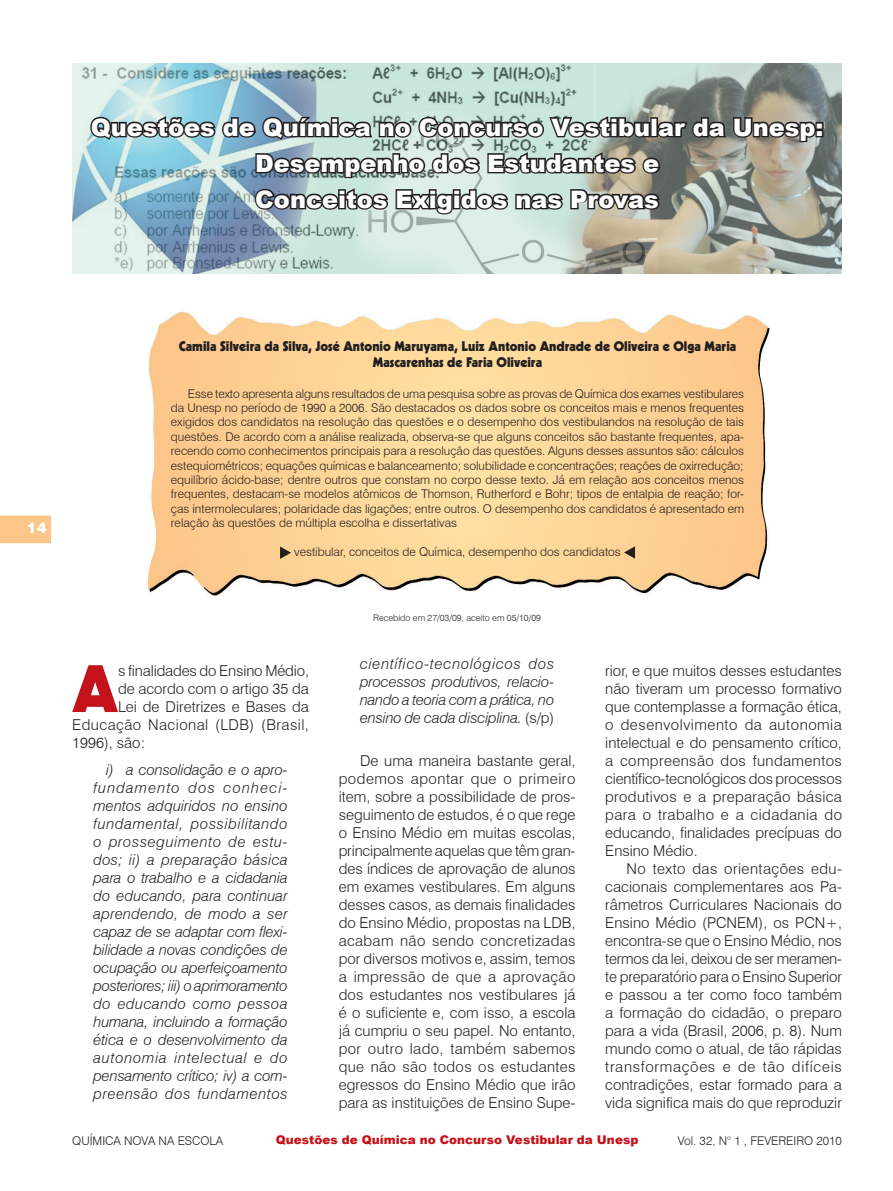
<style>
.page{position:relative;width:893px;height:1191px;background:#fff}
.page>*{position:absolute;margin:0;border:0;box-sizing:border-box;transform-origin:0 0}
.Normal_1º_Parágrafo{font:900 64.95px "Kabel";color:#c4121a}
.Título{font:900 24px/36px "Arial";color:#fff;text-align:center}
.Normal_1º_Parágrafo-2{font:300 15px/18px "Swiss 721 BT";color:#231f20;text-align:justify}
.Citacao{font:italic 300 15px/18px "Swiss 721 BT";letter-spacing:-.01em;color:#231f20;text-align:justify}
.Normal_1º_Parágrafo-3{font:300 15px "Swiss 721 BT";letter-spacing:.03em;color:#231f20}
.t1{font:900 15px "Swiss 721 BT";color:#fff}
.Autores{font:900 13.5px/16.2px "Kabel";color:#231f20;text-align:center}
.Resumo{font:300 12px/14.4px "Swiss 721 BT";color:#231f20;text-align:justify}
.Keywords{font:300 12px "Swiss 721 BT";color:#231f20}
.Cabeça{font:900 12px "Arial";color:#c4121a}
.Recebido{font:300 9px "Swiss 721 BT";color:#231f20}
.s1{font-style:normal}
</style>
<div class="page">
<svg style="left:0;top:515px;width:51px;height:28px"></svg>
<img style="left:72px;top:64px;width:770px;height:210px">
<img style="left:147px;top:311px;width:623px;height:285px">
<svg style="left:280px;top:546px;width:11px;height:13px"></svg>
<svg style="left:624px;top:546px;width:11px;height:12px"></svg>
<svg style="left:88px;top:114px;width:737px;height:30px;background:#707d7b"></svg>
<svg style="left:254px;top:150px;width:409px;height:30px;background:#78817e"></svg>
<svg style="left:253px;top:186px;width:409px;height:31px;background:#828b87"></svg>
<p class="Título" style="left:91px;top:108px;width:734px">Questões de Química no Concurso Vestibular da Unesp:<br>Desempenho dos Estudantes e<br>Conceitos Exigidos nas Provas</p>
<p class="t1" style="left:27px;top:518px;width:21px">14</p>
<p class="Autores" style="left:179px;top:337px;width:559px">Camila Silveira da Silva, José Antonio Maruyama, Luiz Antonio Andrade de Oliveira e Olga Maria<br>Mascarenhas de Faria Oliveira</p>
<p class="Resumo" style="left:171px;top:386px;width:575px;text-indent:17px">Esse texto apresenta alguns resultados de uma pesquisa sobre as provas de Química dos exames vestibulares da Unesp no período de 1990 a 2006. São destacados os dados sobre os conceitos mais e menos frequentes exigidos dos candidatos na resolução das questões e o desempenho dos vestibulandos na resolução de tais questões. De acordo com a análise realizada, observa-se que alguns conceitos são bastante frequentes, apa&shy;recendo como conhecimentos principais para a resolução das questões. Alguns desses assuntos são: cálculos estequiométricos; equações químicas e balanceamento; solubilidade e concentrações; reações de oxirredução; equilíbrio ácido-base; dentre outros que constam no corpo desse texto. Já em relação aos conceitos menos frequentes, destacam-se modelos atômicos de Thomson, Rutherford e Bohr; tipos de entalpia de reação; for&shy;ças intermoleculares; polaridade das ligações; entre outros. O desempenho dos candidatos é apresentado em relação às questões de múltipla escolha e dissertativas</p>
<p class="Keywords" style="left:294px;top:544px;width:328px">vestibular, conceitos de Química, desempenho dos candidatos</p>
<p class="Normal_1º_Parágrafo" style="left:72px;top:648px;width:47px">A</p>
<p class="Normal_1º_Parágrafo-2" style="left:118px;top:661px;width:193px">s finalidades do Ensino Médio,</p>
<p class="Normal_1º_Parágrafo-2" style="left:118px;top:679px;width:192px">de acordo com o artigo 35 da</p>
<p class="Normal_1º_Parágrafo-2" style="left:118px;top:697px;width:192px">Lei de Diretrizes e Bases da</p>
<p class="Normal_1º_Parágrafo-3" style="left:72px;top:715px;width:238px">Educação Nacional (LDB) (Brasil,</p>
<p class="Normal_1º_Parágrafo-2" style="left:72px;top:733px;width:74px">1996), são:</p>
<p class="Citacao" style="left:93px;top:760px;width:196px;text-indent:13px">i) a consolidação e o apro&shy;fundamento dos conheci&shy;mentos adquiridos no ensino fundamental, possibilitando o prosseguimento de estu&shy;dos; ii) a preparação básica para o trabalho e a cidadania do educando, para continuar aprendendo, de modo a ser capaz de se adaptar com flexi&shy;bilidade a novas condições de ocupação ou aperfeiçoamento posteriores; iii) o aprimoramento do educando como pessoa humana, incluindo a formação ética e o desenvolvimento da autonomia intelectual e do pensamento crítico; iv) a com&shy;preensão dos fundamentos</p>
<p class="Recebido" style="left:373px;top:612px;width:169px">Recebido em 27/03/09, aceito em 05/10/09</p>
<p class="Citacao" style="left:360px;top:655px;width:196px">científico-tecnológicos dos processos produtivos, relacio&shy;nando a teoria com a prática, no ensino de cada disciplina. <span class="s1">(s/p)</span></p>
<p class="Normal_1º_Parágrafo-2" style="left:339px;top:751px;width:238px;text-indent:21px">De uma maneira bastante geral, podemos apontar que o primeiro item, sobre a possibilidade de pros&shy;seguimento de estudos, é o que rege o Ensino Médio em muitas escolas, principalmente aquelas que têm gran&shy;des índices de aprovação de alunos em exames vestibulares. Em alguns desses casos, as demais finalidades do Ensino Médio, propostas na LDB, acabam não sendo concretizadas por diversos motivos e, assim, temos a impressão de que a aprovação dos estudantes nos vestibulares já é o suficiente e, com isso, a escola já cumpriu o seu papel. No entanto, por outro lado, também sabemos que não são todos os estudantes egressos do Ensino Médio que irão para as instituições de Ensino Supe-</p>
<p class="Normal_1º_Parágrafo-2" style="left:605px;top:661px;width:238px">rior, e que muitos desses estudantes não tiveram um processo formativo que contemplasse a formação ética, o desenvolvimento da autonomia intelectual e do pensamento crítico, a compreensão dos fundamentos científico-tecnológicos dos processos produtivos e a preparação básica para o trabalho e a cidadania do educando, finalidades precípuas do Ensino Médio.</p>
<p class="Normal_1º_Parágrafo-2" style="left:605px;top:859px;width:238px;text-indent:21px">No texto das orientações edu&shy;cacionais complementares aos Pa&shy;râmetros Curriculares Nacionais do Ensino Médio (PCNEM), os PCN+, encontra-se que o Ensino Médio, nos termos da lei, deixou de ser meramen&shy;te preparatório para o Ensino Superior e passou a ter como foco também a formação do cidadão, o preparo para a vida (Brasil, 2006, p. 8). Num mundo como o atual, de tão rápidas transformações e de tão difíceis contradições, estar formado para a vida significa mais do que reproduzir</p>
<p class="Resumo" style="left:72px;top:1133px;width:152px">QUÍMICA NOVA NA ESCOLA</p>
<p class="Cabeça" style="left:276px;top:1131px;width:364px">Questões de Química no Concurso Vestibular da Unesp</p>
<p class="Resumo" style="left:678px;top:1133px;width:166px">Vol. 32, N° 1 , FEVEREIRO 2010</p>
</div>
